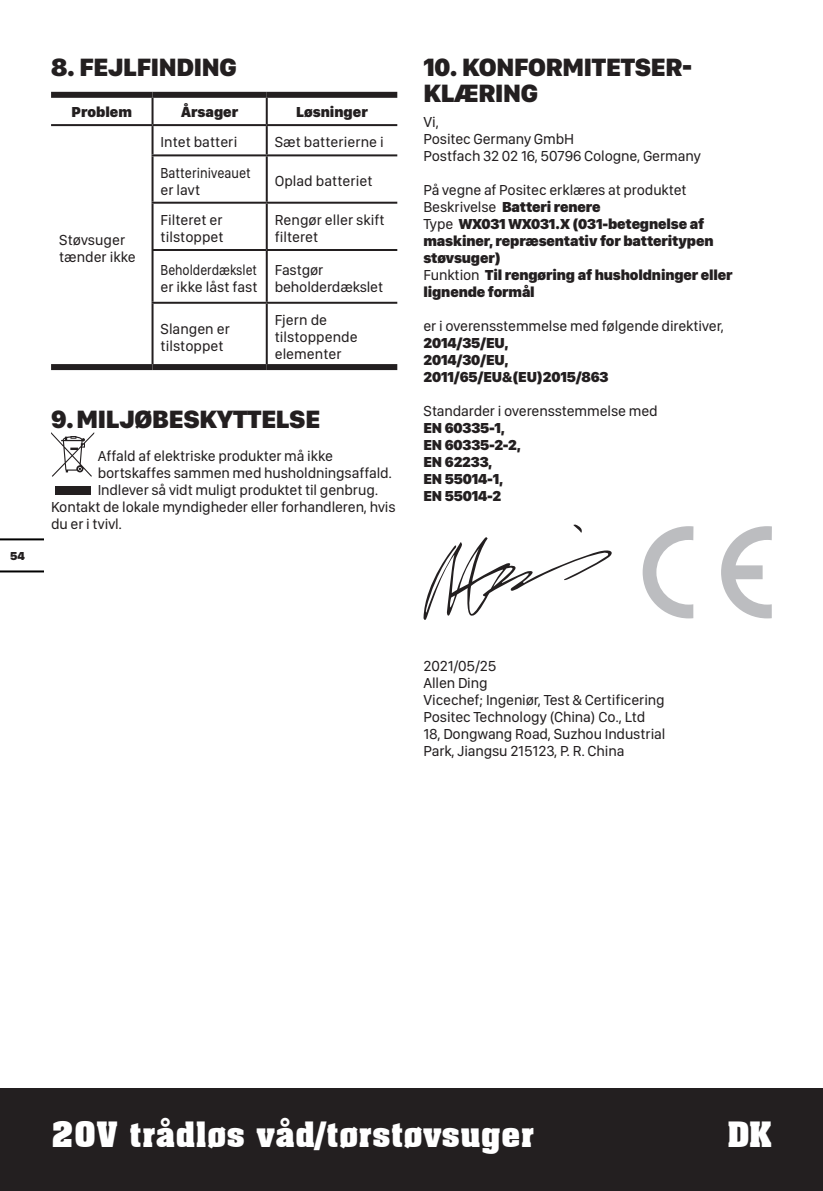
<style>
.page{position:relative;width:823px;height:1191px;background:#fff}
.page>*{position:absolute;margin:0;border:0;box-sizing:border-box;transform-origin:0 0}
.t1{font:700 34px "Aachen BT";color:#fff}
.t2{font:900 26px "SF Compact Display";letter-spacing:-.01em;color:#231f20}
.大标题{font:15px/17px "SF Compact Display";letter-spacing:-.01em;color:#231f20}
.大标题-2{font:900 15px/17px "SF Compact Display";letter-spacing:-.01em;color:#231f20}
.大标题-3{font:15px/17px "SF Compact Display";letter-spacing:-.01em;color:#231f20;scale:.87 1}
.大标题-4{font:15px/17px "SF Compact Display";letter-spacing:-.01em;color:#231f20;scale:.9 1}
.t3{font:900 12px "SF Compact Display";color:#231f20}
.s1{font-weight:400}
</style>
<div class="page">
<div style="left:0;top:1089px;width:822px;height:102px;background:#231f20"></div>
<hr style="left:0;top:570px;width:43px;height:2px;background:#000">
<hr style="left:0;top:538px;width:43px;height:2px;background:#000">
<hr style="left:151px;top:98px;width:2px;height:26px;background:#231f20">
<hr style="left:265px;top:98px;width:2px;height:26px;background:#231f20">
<hr style="left:51px;top:124px;width:101px;height:2px;background:#231f20">
<hr style="left:152px;top:124px;width:114px;height:2px;background:#231f20">
<hr style="left:151px;top:126px;width:2px;height:28px;background:#231f20">
<hr style="left:266px;top:124px;width:131px;height:2px;background:#231f20">
<hr style="left:265px;top:126px;width:2px;height:28px;background:#231f20">
<hr style="left:151px;top:154px;width:115px;height:2px;background:#231f20">
<hr style="left:151px;top:156px;width:2px;height:46px;background:#231f20">
<hr style="left:266px;top:154px;width:131px;height:2px;background:#231f20">
<hr style="left:265px;top:156px;width:2px;height:46px;background:#231f20">
<hr style="left:151px;top:202px;width:115px;height:2px;background:#231f20">
<hr style="left:151px;top:204px;width:2px;height:45px;background:#231f20">
<hr style="left:266px;top:202px;width:131px;height:2px;background:#231f20">
<hr style="left:265px;top:204px;width:2px;height:45px;background:#231f20">
<hr style="left:151px;top:249px;width:115px;height:2px;background:#231f20">
<hr style="left:151px;top:251px;width:2px;height:51px;background:#231f20">
<hr style="left:266px;top:249px;width:131px;height:2px;background:#231f20">
<hr style="left:265px;top:251px;width:2px;height:51px;background:#231f20">
<hr style="left:151px;top:302px;width:115px;height:2px;background:#231f20">
<hr style="left:151px;top:304px;width:2px;height:60px;background:#231f20">
<hr style="left:266px;top:302px;width:131px;height:2px;background:#231f20">
<hr style="left:265px;top:304px;width:2px;height:60px;background:#231f20">
<div style="left:51px;top:364px;width:101px;height:6px;background:#231f20"></div>
<div style="left:152px;top:364px;width:114px;height:6px;background:#231f20"></div>
<div style="left:266px;top:364px;width:131px;height:6px;background:#231f20"></div>
<div style="left:51px;top:92px;width:101px;height:6px;background:#231f20"></div>
<div style="left:152px;top:92px;width:114px;height:6px;background:#231f20"></div>
<div style="left:266px;top:92px;width:131px;height:6px;background:#231f20"></div>
<svg style="left:51px;top:432px;width:43px;height:45px"></svg>
<div style="left:55px;top:486px;width:35px;height:8px;background:#231f20"></div>
<svg style="left:423px;top:524px;width:189px;height:96px"></svg>
<svg style="left:642px;top:526px;width:51px;height:92px"></svg>
<svg style="left:721px;top:526px;width:50px;height:92px"></svg>
<p class="t3" style="left:10px;top:548px;width:16px">54</p>
<p class="t2" style="left:51px;top:48px;width:187px">8. FEJLFINDING</p>
<p class="大标题-2" style="left:72px;top:103px;width:62px">Problem</p>
<p class="大标题-2" style="left:181px;top:103px;width:59px">Årsager</p>
<p class="大标题-2" style="left:296px;top:103px;width:73px">Løsninger</p>
<p class="大标题" style="left:59px;top:230px;width:78px">Støvsuger tænder ikke</p>
<p class="大标题" style="left:160px;top:133px;width:78px">Intet batteri</p>
<p class="大标题" style="left:274px;top:133px;width:110px">Sæt batterierne i</p>
<p class="大标题-4" style="left:160px;top:163px;width:102px">Batteriniveauet er lavt</p>
<p class="大标题" style="left:274px;top:172px;width:99px">Oplad batteriet</p>
<p class="大标题" style="left:160px;top:211px;width:64px">Filteret er tilstoppet</p>
<p class="大标题" style="left:274px;top:211px;width:111px">Rengør eller skift filteret</p>
<p class="大标题-3" style="left:160px;top:261px;width:113px">Beholderdækslet er ikke låst fast</p>
<p class="大标题" style="left:274px;top:261px;width:110px">Fastgør beholderdækslet</p>
<p class="大标题" style="left:160px;top:319px;width:71px">Slangen er tilstoppet</p>
<p class="大标题" style="left:274px;top:311px;width:84px">Fjern de tilstoppende elementer</p>
<p class="t2" style="left:51px;top:400px;width:270px">9.MILJØBESKYTTELSE</p>
<p class="大标题" style="left:98px;top:446px;width:236px">Affald af elektriske produkter må ikke</p>
<p class="大标题" style="left:98px;top:463px;width:296px">bortskaffes sammen med husholdningsaffald.</p>
<p class="大标题" style="left:98px;top:480px;width:282px">Indlever så vidt muligt produktet til genbrug.</p>
<p class="大标题" style="left:51px;top:497px;width:346px">Kontakt de lokale myndigheder eller forhandleren, hvis</p>
<p class="大标题" style="left:51px;top:514px;width:72px">du er i tvivl.</p>
<p class="t2" style="left:423px;top:48px;width:270px">10. KONFORMITETSER-</p>
<p class="t2" style="left:423px;top:74px;width:116px">KLÆRING</p>
<p class="大标题" style="left:423px;top:112px;width:17px">Vi,</p>
<p class="大标题" style="left:423px;top:129px;width:152px">Positec Germany GmbH</p>
<p class="大标题" style="left:423px;top:146px;width:278px">Postfach 32 02 16, 50796 Cologne, Germany</p>
<p class="大标题" style="left:423px;top:180px;width:264px">På vegne af Positec erklæres at produktet</p>
<p class="大标题-2" style="left:423px;top:197px;width:178px"><span class="s1">Beskrivelse</span> Batteri renere</p>
<p class="大标题-2" style="left:423px;top:214px;width:291px"><span class="s1">Type</span> WX031 WX031.X (031-betegnelse af maskiner, repræsentativ for batteritypen støvsuger)</p>
<p class="大标题-2" style="left:423px;top:265px;width:310px"><span class="s1">Funktion</span> Til rengøring af husholdninger eller lignende formål</p>
<p class="大标题" style="left:423px;top:316px;width:301px">er i overensstemmelse med følgende direktiver,</p>
<p class="大标题-2" style="left:423px;top:333px;width:86px">2014/35/EU,</p>
<p class="大标题-2" style="left:423px;top:350px;width:86px">2014/30/EU,</p>
<p class="大标题-2" style="left:423px;top:367px;width:186px">2011/65/EU&amp;(EU)2015/863</p>
<p class="大标题" style="left:423px;top:401px;width:235px">Standarder i overensstemmelse med</p>
<p class="大标题-2" style="left:423px;top:418px;width:83px">EN 60335-1,</p>
<p class="大标题-2" style="left:423px;top:435px;width:99px">EN 60335-2-2,</p>
<p class="大标题-2" style="left:423px;top:452px;width:70px">EN 62233,</p>
<p class="大标题-2" style="left:423px;top:469px;width:81px">EN 55014-1,</p>
<p class="大标题-2" style="left:423px;top:486px;width:79px">EN 55014-2</p>
<p class="大标题" style="left:423px;top:656px;width:74px">2021/05/25</p>
<p class="大标题" style="left:423px;top:673px;width:66px">Allen Ding</p>
<p class="大标题" style="left:423px;top:690px;width:242px">Vicechef; Ingeniør, Test &amp; Certificering</p>
<p class="大标题" style="left:423px;top:707px;width:223px">Positec Technology (China) Co., Ltd</p>
<p class="大标题" style="left:423px;top:724px;width:243px">18, Dongwang Road, Suzhou Industrial</p>
<p class="大标题" style="left:423px;top:741px;width:202px">Park, Jiangsu 215123, P. R. China</p>
<h1 class="t1" style="left:51px;top:1113px;width:484px">20V trådløs våd/tørstøvsuger</h1>
<h1 class="t1" style="left:727px;top:1113px;width:46px">DK</h1>
</div>
